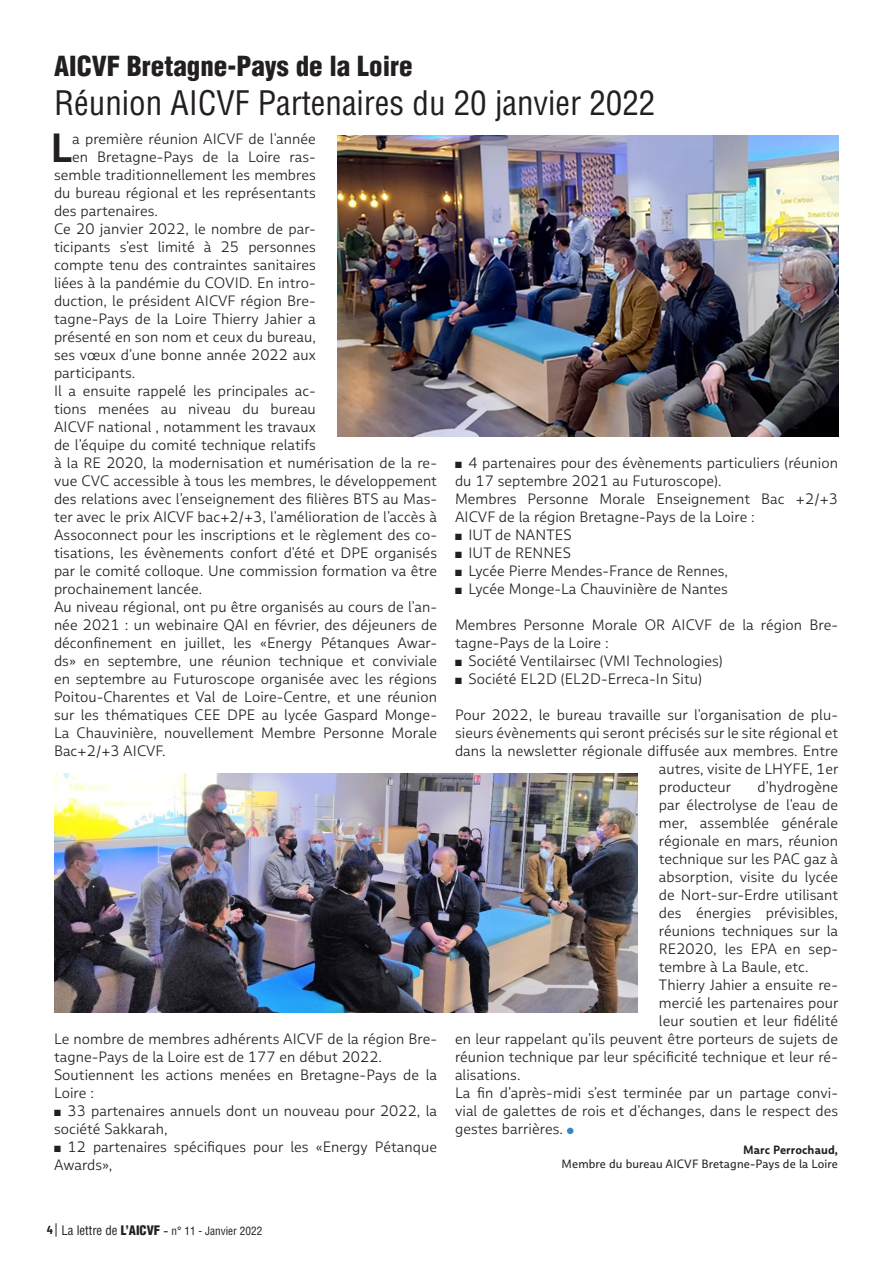
<style>
.page{position:relative;width:893px;height:1263px;background:#fff}
.page>*{position:absolute;margin:0;border:0;box-sizing:border-box;transform-origin:0 0}
.texte_courant_actu{font:700 40.65px "Multiple Sans Pro";color:#231f20}
.titre_actu{font:condensed 33px "Helvetica";color:#231f20}
.titre_actu_niveau_2{font:900 condensed 27px "Helvetica";color:#231f20}
.texte_courant_actu-2{font:300 15px/18px "Multiple Sans Pro";letter-spacing:.005em;color:#231f20}
.texte_courant_actu-3{font:12px/13.5px "Multiple Sans Pro";letter-spacing:.01em;color:#231f20;text-align:right}
.t1{font:condensed 11.25px "Helvetica";color:#231f20}
.s1{color:#3488c8}
.s2{font-weight:700}
.s3{font-family:"Barlow";font-weight:700;font-stretch:semi-condensed;font-size:11.4px}
.s4{font-size:12.75px}
.s5{font-weight:900;font-size:12.75px}
.s6{font-family:"Multiple Sans Pro";font-stretch:normal;font-size:12.75px}
</style>
<div class="page">
<svg style="left:56px;top:1223px;width:1px;height:13px"></svg>
<img style="left:337px;top:135px;width:501px;height:301px">
<img style="left:54px;top:774px;width:584px;height:238px">
<p class="titre_actu_niveau_2" style="left:54px;top:49px;width:360px">AICVF Bretagne-Pays de la Loire</p>
<p class="titre_actu" style="left:54px;top:82px;width:603px">Réunion AICVF Partenaires du 20 janvier 2022</p>
<p class="texte_courant_actu" style="left:51px;top:122px;width:23px">L</p>
<p class="texte_courant_actu-2" style="left:72px;top:130px;width:245px">a première réunion AICVF de l’année</p>
<p class="texte_courant_actu-2" style="left:72px;top:148px;width:245px">en Bretagne-Pays de la Loire ras-</p>
<p class="texte_courant_actu-2" style="left:54px;top:166px;width:263px">semble traditionnellement les membres</p>
<p class="texte_courant_actu-2" style="left:54px;top:184px;width:263px">du bureau régional et les représentants</p>
<p class="texte_courant_actu-2" style="left:54px;top:202px;width:105px">des partenaires.</p>
<p class="texte_courant_actu-2" style="left:54px;top:220px;width:263px;text-align:justify">Ce 20 janvier 2022, le nombre de par&shy;ticipants s’est limité à 25 personnes compte tenu des contraintes sanitaires liées à la pandémie du COVID. En intro&shy;duction, le président AICVF région Bre&shy;tagne-Pays de la Loire Thierry Jahier a présenté en son nom et ceux du bureau, ses vœux d’une bonne année 2022 aux participants.</p>
<p class="texte_courant_actu-2" style="left:54px;top:382px;width:385px">Il a ensuite rappelé les principales ac-<br>tions menées au niveau du bureau<br>AICVF national , notamment les travaux<br>de l’équipe du comité technique relatifs<br>à la RE 2020, la modernisation et numérisation de la re&shy;vue CVC accessible à tous les membres, le développement des relations avec l’enseignement des filières BTS au Mas&shy;ter avec le prix AICVF bac+2/+3, l’amélioration de l’accès à Assoconnect pour les inscriptions et le règlement des co&shy;tisations, les évènements confort d’été et DPE organisés par le comité colloque. Une commission formation va être prochainement lancée.</p>
<p class="texte_courant_actu-2" style="left:54px;top:598px;width:385px;text-align:justify">Au niveau régional, ont pu être organisés au cours de l’an&shy;née 2021 : un webinaire QAI en février, des déjeuners de déconfinement en juillet, les «Energy Pétanques Awar&shy;ds» en septembre, une réunion technique et conviviale en septembre au Futuroscope organisée avec les régions Poitou-Charentes et Val de Loire-Centre, et une réunion sur les thématiques CEE DPE au lycée Gaspard Monge-La Chauvinière, nouvellement Membre Personne Morale Bac+2/+3 AICVF.</p>
<p class="texte_courant_actu-2" style="left:54px;top:1030px;width:384px">Le nombre de membres adhérents AICVF de la région Bre&shy;tagne-Pays de la Loire est de 177 en début 2022.</p>
<p class="texte_courant_actu-2" style="left:54px;top:1066px;width:384px">Soutiennent les actions menées en Bretagne-Pays de la<br>Loire :</p>
<p class="texte_courant_actu-2" style="left:54px;top:1102px;width:384px">■ 33 partenaires annuels dont un nouveau pour 2022, la société Sakkarah,</p>
<p class="texte_courant_actu-2" style="left:54px;top:1138px;width:384px">■ 12 partenaires spécifiques pour les «Energy Pétanque<br>Awards»,</p>
<p class="texte_courant_actu-2" style="left:455px;top:454px;width:384px">■ 4 partenaires pour des évènements particuliers (réunion du 17 septembre 2021 au Futuroscope).</p>
<p class="texte_courant_actu-2" style="left:455px;top:490px;width:384px">Membres Personne Morale Enseignement Bac +2/+3<br>AICVF de la région Bretagne-Pays de la Loire :</p>
<p class="texte_courant_actu-2" style="left:455px;top:526px;width:118px">■ IUT de NANTES</p>
<p class="texte_courant_actu-2" style="left:455px;top:544px;width:117px">■ IUT de RENNES</p>
<p class="texte_courant_actu-2" style="left:455px;top:562px;width:275px">■ Lycée Pierre Mendes-France de Rennes,</p>
<p class="texte_courant_actu-2" style="left:455px;top:580px;width:274px">■ Lycée Monge-La Chauvinière de Nantes</p>
<p class="texte_courant_actu-2" style="left:455px;top:616px;width:384px">Membres Personne Morale OR AICVF de la région Bre&shy;tagne-Pays de la Loire :</p>
<p class="texte_courant_actu-2" style="left:455px;top:652px;width:269px">■ Société Ventilairsec (VMI Technologies)</p>
<p class="texte_courant_actu-2" style="left:455px;top:670px;width:248px">■ Société EL2D (EL2D-Erreca-In Situ)</p>
<p class="texte_courant_actu-2" style="left:455px;top:706px;width:384px">Pour 2022, le bureau travaille sur l’organisation de plu-</p>
<p class="texte_courant_actu-2" style="left:455px;top:724px;width:384px">sieurs évènements qui seront précisés sur le site régional et</p>
<p class="texte_courant_actu-2" style="left:455px;top:742px;width:384px">dans la newsletter régionale diffusée aux membres. Entre</p>
<p class="texte_courant_actu-2" style="left:659px;top:760px;width:181px">autres, visite de LHYFE, 1er</p>
<p class="texte_courant_actu-2" style="left:659px;top:778px;width:74px">producteur</p>
<p class="texte_courant_actu-2" style="left:659px;top:778px;width:181px;text-align:justify;text-indent:99px">d’hydrogène par électrolyse de l’eau de mer, assemblée générale régionale en mars, réunion technique sur les PAC gaz à absorption, visite du lycée de Nort-sur-Erdre utilisant des énergies prévisibles, réunions techniques sur la RE2020, les EPA en sep&shy;tembre à La Baule, etc.</p>
<p class="texte_courant_actu-2" style="left:659px;top:976px;width:181px">Thierry Jahier a ensuite re-</p>
<p class="texte_courant_actu-2" style="left:659px;top:994px;width:181px">mercié les partenaires pour</p>
<p class="texte_courant_actu-2" style="left:659px;top:1012px;width:181px">leur soutien et leur fidélité</p>
<p class="texte_courant_actu-2" style="left:455px;top:1030px;width:384px">en leur rappelant qu’ils peuvent être porteurs de sujets de</p>
<p class="texte_courant_actu-2" style="left:455px;top:1048px;width:384px">réunion technique par leur spécificité technique et leur ré-</p>
<p class="texte_courant_actu-2" style="left:455px;top:1066px;width:67px">alisations.</p>
<p class="texte_courant_actu-2" style="left:455px;top:1084px;width:385px;text-align:justify">La fin d’après-midi s’est terminée par un partage convi&shy;vial de galettes de rois et d’échanges, dans le respect des gestes barrières. <span class="s1">●</span></p>
<p class="texte_courant_actu-3" style="left:562px;top:1143px;width:278px"><span class="s2">Marc Perrochaud,<br></span>Membre du bureau AICVF Bretagne-Pays de la Loire</p>
<p class="t1" style="left:47px;top:1224px;width:217px"><span class="s3">4</span> <span class="s4">La lettre de</span> <span class="s5">L’AICVF</span> <span class="s6">-</span> n° 11 - Janvier 2022</p>
</div>
